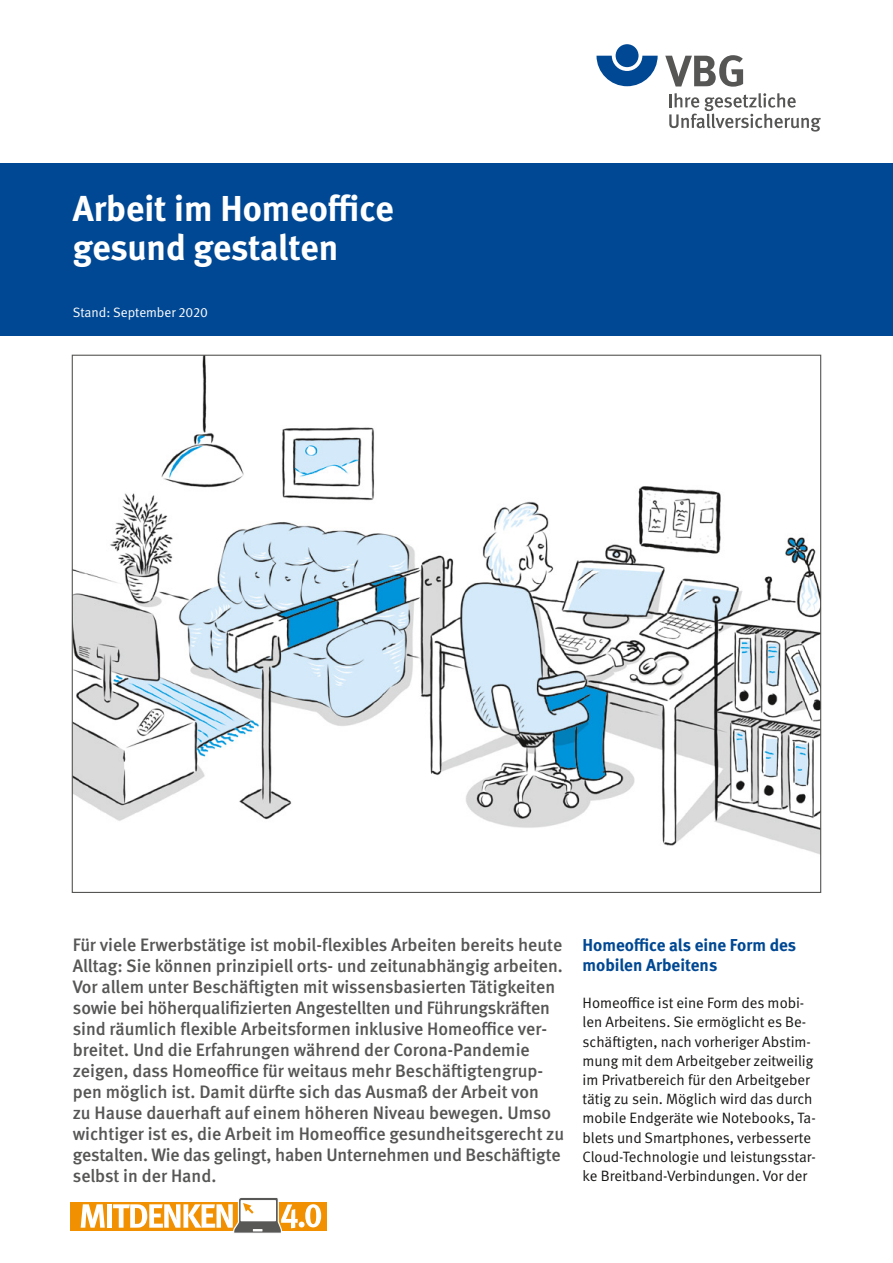
<style>
.page{position:relative;width:893px;height:1263px;background:#fff}
.page>*{position:absolute;margin:0;border:0;box-sizing:border-box;transform-origin:0 0}
.C_-_Überschrift__sch{font:700 36px/39px "DGUV Meta";color:#fff}
.Zwischenüberschrift{font:500 18px/21px "DGUV Meta";color:#565655}
.Zwischenüberschrift-2{font:700 17.25px/20.2px "DGUV Meta";color:#004893}
.Fließtext{font:15px/19.2px "DGUV Meta";color:#181716}
.t1{font:13.5px "DGUV Meta";color:#fff}
</style>
<div class="page">
<svg style="left:596px;top:56px;width:62px;height:30px"></svg>
<div style="left:616px;top:44px;width:22px;height:23px;background:#004893;border-radius:50%"></div>
<svg style="left:665px;top:55px;width:78px;height:32px"></svg>
<svg style="left:669px;top:93px;width:152px;height:39px"></svg>
<div style="left:0;top:163px;width:893px;height:172px;background:#004893"></div>
<img style="left:74px;top:357px;width:745px;height:497px">
<div style="left:70px;top:1202px;width:256px;height:28px;background:#f19000"></div>
<svg style="left:81px;top:1204px;width:24px;height:24px"></svg>
<div style="left:107px;top:1204px;width:5px;height:24px;background:#fff"></div>
<svg style="left:113px;top:1198px;width:208px;height:35px"></svg>
<h1 class="C_-_Überschrift__sch" style="left:73px;top:190px;width:322px">Arbeit im Homeoffice gesund gestalten</h1>
<p class="t1" style="left:73px;top:304px;width:137px">Stand: September 2020</p>
<h2 class="Zwischenüberschrift" style="left:73px;top:934px;width:493px">Für viele Erwerbstätige ist mobil-flexibles Arbeiten bereits heute Alltag: Sie können prinzipiell orts- und zeitunabhängig arbeiten.<br>Vor allem unter Beschäftigten mit wissensbasierten Tätigkeiten sowie bei höherqualifizierten Angestellten und Führungskräften sind räumlich flexible Arbeitsformen inklusive Homeoffice ver&shy;breitet. Und die Erfahrungen während der Corona-Pandemie zeigen, dass Homeoffice für weitaus mehr Beschäftigtengrup&shy;pen möglich ist. Damit dürfte sich das Ausmaß der Arbeit von<br>zu Hause dauerhaft auf einem höheren Niveau bewegen. Umso wichtiger ist es, die Arbeit im Homeoffice gesundheitsgerecht zu gestalten. Wie das gelingt, haben Unternehmen und Beschäftigte selbst in der Hand.</h2>
<h2 class="Zwischenüberschrift-2" style="left:583px;top:935px;width:215px">Homeoffice als eine Form des mobilen Arbeitens</h2>
<p class="Fließtext" style="left:583px;top:994px;width:235px">Homeoffice ist eine Form des mobi&shy;len Arbeitens. Sie ermöglicht es Be&shy;schäftigten, nach vorheriger Abstim&shy;mung mit dem Arbeitgeber zeitweilig im Privatbereich für den Arbeitgeber tätig zu sein. Möglich wird das durch mobile Endgeräte wie Notebooks, Ta&shy;blets und Smartphones, verbesserte Cloud-Technologie und leistungsstar&shy;ke Breitband-Verbindungen. Vor der</p>
</div>
